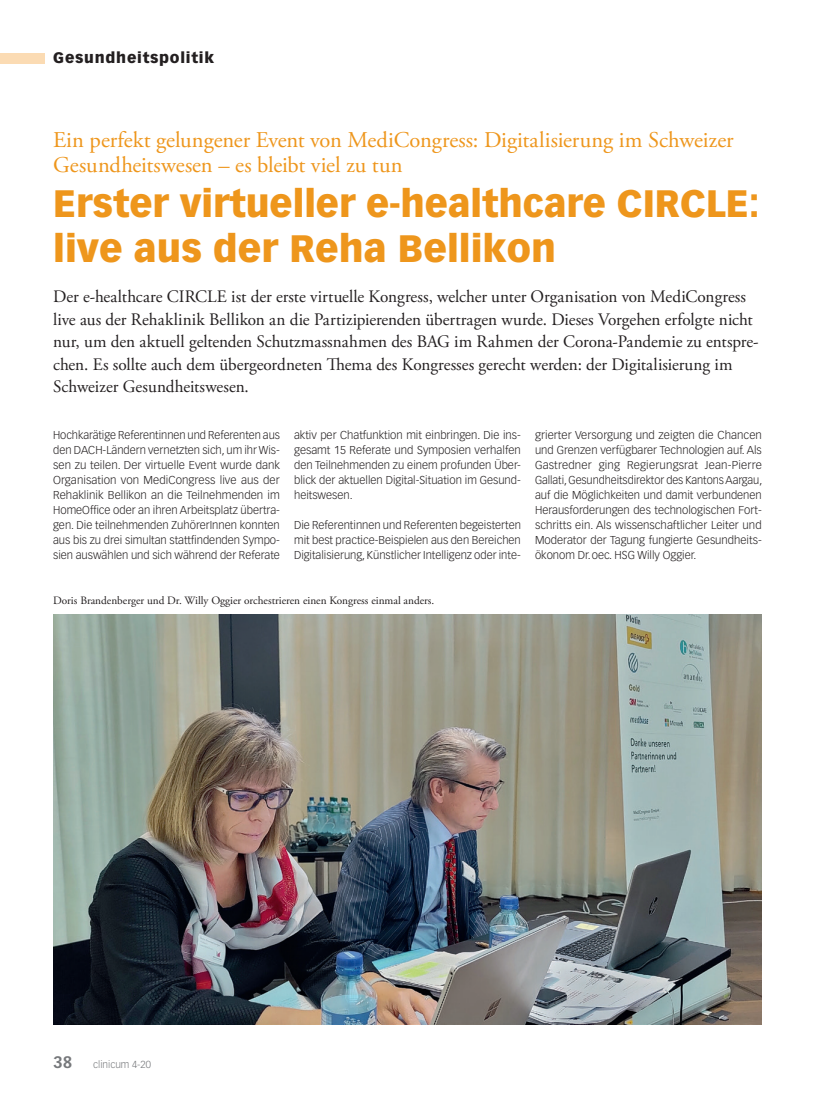
<style>
.page{position:relative;width:815px;height:1099px;background:#fff}
.page>*{position:absolute;margin:0;border:0;box-sizing:border-box;transform-origin:0 0}
.Titel_GP{font:900 37.5px/45px "Vectora LT Std";color:#ee961c}
.Obertitel_GP{font:22.5px/25px "Adobe Garamond Pro";color:#ee961c}
.Lead{font:17.5px/22.5px "Adobe Garamond Pro";color:#231f20}
.t1{font:900 15px "Vectora LT Std";letter-spacing:.05em;color:#231f20}
.Lauftext{font:300 11.25px/15px "Vectora LT Std";color:#231f20;text-align:justify}
.Legende{font:11.25px "Adobe Garamond Pro";color:#231f20}
.t2{font:300 10px "Vectora LT Std";color:#76787b}
.s1{font-weight:700;font-size:16.25px}
</style>
<div class="page">
<div style="left:0;top:53px;width:45px;height:10px;background:#fbdbb3"></div>
<img style="left:53px;top:614px;width:709px;height:410px">
<h3 class="t1" style="left:53px;top:49px;width:162px">Gesundheitspolitik</h3>
<p class="Obertitel_GP" style="left:53px;top:128px;width:682px">Ein perfekt gelungener Event von MediCongress: Digitalisierung im Schweizer<br>Gesundheitswesen – es bleibt viel zu tun</p>
<p class="Titel_GP" style="left:53px;top:180px;width:708px">Erster virtueller e-healthcare CIRCLE: live aus der Reha Bellikon</p>
<p class="Lead" style="left:53px;top:286px;width:707px">Der e-healthcare CIRCLE ist der erste virtuelle Kongress, welcher unter Organisation von MediCongress live aus der Rehaklinik Bellikon an die Partizipierenden übertragen wurde. Dieses Vorgehen erfolgte nicht nur, um den aktuell geltenden Schutzmassnahmen des BAG im Rahmen der Corona-Pandemie zu entspre&shy;chen. Es sollte auch dem übergeordneten Thema des Kongresses gerecht werden: der Digitalisierung im Schweizer Gesundheitswesen.</p>
<p class="Lauftext" style="left:53px;top:428px;width:228px">Hochkarätige Referentinnen und Referenten aus den DACH-Ländern vernetzten sich, um ihr Wis&shy;sen zu teilen. Der virtuelle Event wurde dank Organisation von MediCongress live aus der Rehaklinik Bellikon an die Teilnehmenden im HomeOffice oder an ihren Arbeitsplatz übertra&shy;gen. Die teilnehmenden ZuhörerInnen konnten aus bis zu drei simultan stattfindenden Sympo&shy;sien auswählen und sich während der Referate</p>
<p class="Lauftext" style="left:294px;top:428px;width:228px">aktiv per Chatfunktion mit einbringen. Die ins&shy;gesamt 15 Referate und Symposien verhalfen den Teilnehmenden zu einem profunden Über&shy;blick der aktuellen Digital-Situation im Gesund&shy;heitswesen.</p>
<p class="Lauftext" style="left:535px;top:428px;width:229px">grierter Versorgung und zeigten die Chancen und Grenzen verfügbarer Technologien auf. Als Gastredner ging Regierungsrat Jean-Pierre Gallati, Gesundheitsdirektor des Kantons Aargau, auf die Möglichkeiten und damit verbundenen Herausforderungen des technologischen Fort&shy;schritts ein. Als wissenschaftlicher Leiter und Moderator der Tagung fungierte Gesundheits&shy;ökonom Dr.oec. HSG Willy Oggier.</p>
<p class="Lauftext" style="left:294px;top:518px;width:228px">Die Referentinnen und Referenten begeisterten mit best practice-Beispielen aus den Bereichen Digitalisierung, Kü nstlicher Intelligenz oder inte-</p>
<p class="Legende" style="left:53px;top:594px;width:383px">Doris Brandenberger und Dr. Willy Oggier orchestrieren einen Kongress einmal anders.</p>
<p class="t2" style="left:53px;top:1058px;width:99px"><span class="s1">38</span> clinicum 4-20</p>
</div>
